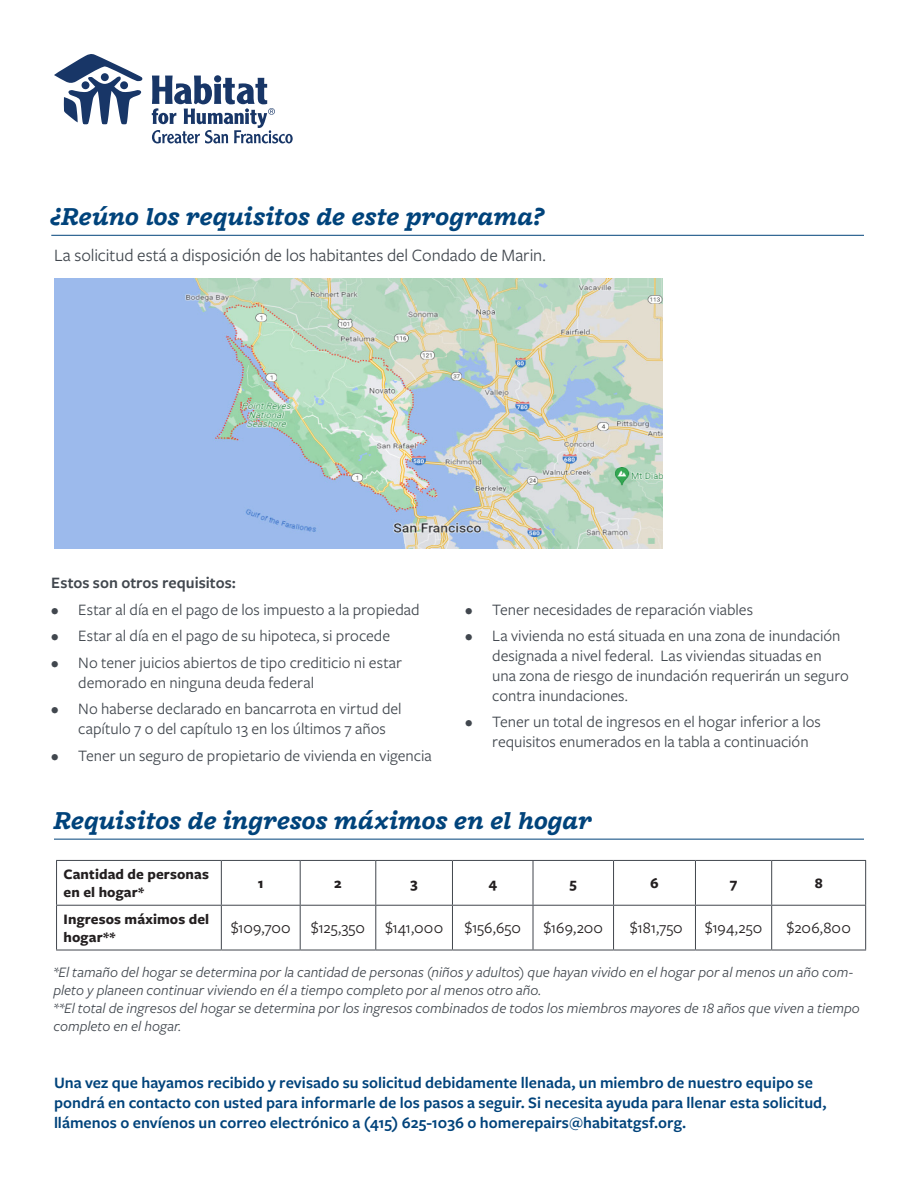
<style>
.page{position:relative;width:918px;height:1188px;background:#fff}
.page>*{position:absolute;margin:0;border:0;box-sizing:border-box;transform-origin:0 0}
.t1{font:italic 700 27px "Freight Macro Pro";letter-spacing:-.005em;color:#00437b}
.t2{font:18px "Freight Sans Pro";letter-spacing:-.005em;color:#41474e}
.t3{font:16.5px/19.8px "Freight Sans Pro";color:#41474e}
.t4{font:600 16.5px/19.8px "Freight Sans Pro";color:#00437b}
.t5{font:16.5px "Freight Sans Pro";color:#231f20}
.t6{font:600 16.5px "Freight Sans Pro";color:#41474e}
.t7{font:italic 15px/18px "Freight Sans Pro";color:#41474e}
.t8{font:700 15px/18px "Freight Sans Pro";letter-spacing:.01em;color:#231f20}
</style>
<div class="page">
<svg style="left:54px;top:54px;width:89px;height:71px"></svg>
<svg style="left:152px;top:75px;width:141px;height:68px"></svg>
<hr style="left:51px;top:235px;width:813px;height:1px;background:#00437b">
<hr style="left:54px;top:839px;width:810px;height:1px;background:#00437b">
<hr style="left:56px;top:860px;width:165px;height:1px;background:#41464d">
<hr style="left:56px;top:861px;width:1px;height:44px;background:#41464d">
<hr style="left:221px;top:860px;width:79px;height:1px;background:#41464d">
<hr style="left:221px;top:861px;width:1px;height:44px;background:#41464d">
<hr style="left:300px;top:860px;width:76px;height:1px;background:#41464d">
<hr style="left:300px;top:861px;width:1px;height:44px;background:#41464d">
<hr style="left:376px;top:860px;width:76px;height:1px;background:#41464d">
<hr style="left:375px;top:861px;width:1px;height:44px;background:#41464d">
<hr style="left:452px;top:860px;width:81px;height:1px;background:#41464d">
<hr style="left:452px;top:861px;width:1px;height:44px;background:#41464d">
<hr style="left:533px;top:860px;width:81px;height:1px;background:#41464d">
<hr style="left:533px;top:861px;width:1px;height:44px;background:#41464d">
<hr style="left:614px;top:860px;width:81px;height:1px;background:#41464d">
<hr style="left:613px;top:861px;width:1px;height:44px;background:#41464d">
<hr style="left:695px;top:860px;width:77px;height:1px;background:#41464d">
<hr style="left:695px;top:861px;width:1px;height:44px;background:#41464d">
<hr style="left:772px;top:860px;width:94px;height:1px;background:#41464d">
<hr style="left:771px;top:861px;width:1px;height:44px;background:#41464d">
<hr style="left:865px;top:861px;width:1px;height:44px;background:#41464d">
<hr style="left:56px;top:905px;width:165px;height:1px;background:#41464d">
<hr style="left:56px;top:906px;width:1px;height:44px;background:#41464d">
<hr style="left:221px;top:905px;width:79px;height:1px;background:#41464d">
<hr style="left:221px;top:906px;width:1px;height:44px;background:#41464d">
<hr style="left:300px;top:905px;width:76px;height:1px;background:#41464d">
<hr style="left:300px;top:906px;width:1px;height:44px;background:#41464d">
<hr style="left:376px;top:905px;width:76px;height:1px;background:#41464d">
<hr style="left:375px;top:906px;width:1px;height:44px;background:#41464d">
<hr style="left:452px;top:905px;width:81px;height:1px;background:#41464d">
<hr style="left:452px;top:906px;width:1px;height:44px;background:#41464d">
<hr style="left:533px;top:905px;width:81px;height:1px;background:#41464d">
<hr style="left:533px;top:906px;width:1px;height:44px;background:#41464d">
<hr style="left:614px;top:905px;width:81px;height:1px;background:#41464d">
<hr style="left:613px;top:906px;width:1px;height:44px;background:#41464d">
<hr style="left:695px;top:905px;width:77px;height:1px;background:#41464d">
<hr style="left:695px;top:906px;width:1px;height:44px;background:#41464d">
<hr style="left:772px;top:905px;width:94px;height:1px;background:#41464d">
<hr style="left:771px;top:906px;width:1px;height:44px;background:#41464d">
<hr style="left:865px;top:906px;width:1px;height:44px;background:#41464d">
<hr style="left:56px;top:950px;width:165px;height:1px;background:#41464d">
<hr style="left:221px;top:950px;width:79px;height:1px;background:#41464d">
<hr style="left:300px;top:950px;width:76px;height:1px;background:#41464d">
<hr style="left:376px;top:950px;width:76px;height:1px;background:#41464d">
<hr style="left:452px;top:950px;width:81px;height:1px;background:#41464d">
<hr style="left:533px;top:950px;width:81px;height:1px;background:#41464d">
<hr style="left:614px;top:950px;width:81px;height:1px;background:#41464d">
<hr style="left:695px;top:950px;width:77px;height:1px;background:#41464d">
<hr style="left:772px;top:950px;width:94px;height:1px;background:#41464d">
<img style="left:54px;top:279px;width:609px;height:270px">
<p class="t1" style="left:51px;top:197px;width:494px">¿Reúno los requisitos de este programa?</p>
<p class="t2" style="left:54px;top:243px;width:493px">La solicitud está a disposición de los habitantes del Condado de Marin.</p>
<p class="t6" style="left:51px;top:572px;width:186px">Estos son otros requisitos:</p>
<p class="t3" style="left:51px;top:599px;width:370px">• Estar al día en el pago de los impuesto a la propiedad</p>
<p class="t3" style="left:51px;top:625px;width:340px">• Estar al día en el pago de su hipoteca, si procede</p>
<p class="t3" style="left:78px;top:652px;width:325px;text-indent:-27px">• No tener juicios abiertos de tipo crediticio ni estar demorado en ninguna deuda federal</p>
<p class="t3" style="left:78px;top:698px;width:325px;text-indent:-27px">• No haberse declarado en bancarrota en virtud del capítulo 7 o del capítulo 13 en los últimos 7 años</p>
<p class="t3" style="left:51px;top:745px;width:382px">• Tener un seguro de propietario de vivienda en vigencia</p>
<p class="t3" style="left:465px;top:599px;width:289px">• Tener necesidades de reparación viables</p>
<p class="t3" style="left:492px;top:625px;width:358px;text-indent:-27px">• La vivienda no está situada en una zona de inundación designada a nivel federal. Las viviendas situadas en una zona de riesgo de inundación requerirán un seguro contra inundaciones.</p>
<p class="t3" style="left:492px;top:711px;width:330px;text-indent:-27px">• Tener un total de ingresos en el hogar inferior a los requisitos enumerados en la tabla a continuación</p>
<p class="t1" style="left:54px;top:801px;width:540px">Requisitos de ingresos máximos en el hogar</p>
<p class="t8" style="left:64px;top:864px;width:147px">Cantidad de personas en el hogar*</p>
<p class="t8" style="left:258px;top:873px;width:7px">1</p>
<p class="t8" style="left:334px;top:873px;width:9px">2</p>
<p class="t8" style="left:411px;top:873px;width:9px">3</p>
<p class="t8" style="left:488px;top:873px;width:10px">4</p>
<p class="t8" style="left:570px;top:873px;width:9px">5</p>
<p class="t8" style="left:650px;top:873px;width:10px">6</p>
<p class="t8" style="left:730px;top:873px;width:9px">7</p>
<p class="t8" style="left:815px;top:873px;width:10px">8</p>
<p class="t8" style="left:64px;top:909px;width:147px">Ingresos máximos del hogar**</p>
<p class="t5" style="left:231px;top:917px;width:61px">$109,700</p>
<p class="t5" style="left:311px;top:917px;width:56px">$125,350</p>
<p class="t5" style="left:385px;top:917px;width:60px">$141,000</p>
<p class="t5" style="left:465px;top:917px;width:58px">$156,650</p>
<p class="t5" style="left:543px;top:917px;width:61px">$169,200</p>
<p class="t5" style="left:630px;top:917px;width:54px">$181,750</p>
<p class="t5" style="left:705px;top:917px;width:59px">$194,250</p>
<p class="t5" style="left:786px;top:917px;width:66px">$206,800</p>
<p class="t7" style="left:53px;top:963px;width:801px">*El tamaño del hogar se determina por la cantidad de personas (niños y adultos) que hayan vivido en el hogar por al menos un año com&shy;pleto y planeen continuar viviendo en él a tiempo completo por al menos otro año.</p>
<p class="t7" style="left:53px;top:999px;width:808px">**El total de ingresos del hogar se determina por los ingresos combinados de todos los miembros mayores de 18 años que viven a tiempo completo en el hogar.</p>
<p class="t4" style="left:54px;top:1072px;width:774px">Una vez que hayamos recibido y revisado su solicitud debidamente llenada, un miembro de nuestro equipo se pondrá en contacto con usted para informarle de los pasos a seguir. Si necesita ayuda para llenar esta solicitud, llámenos o envíenos un correo electrónico a (415) 625-1036 o homerepairs@habitatgsf.org.</p>
</div>
